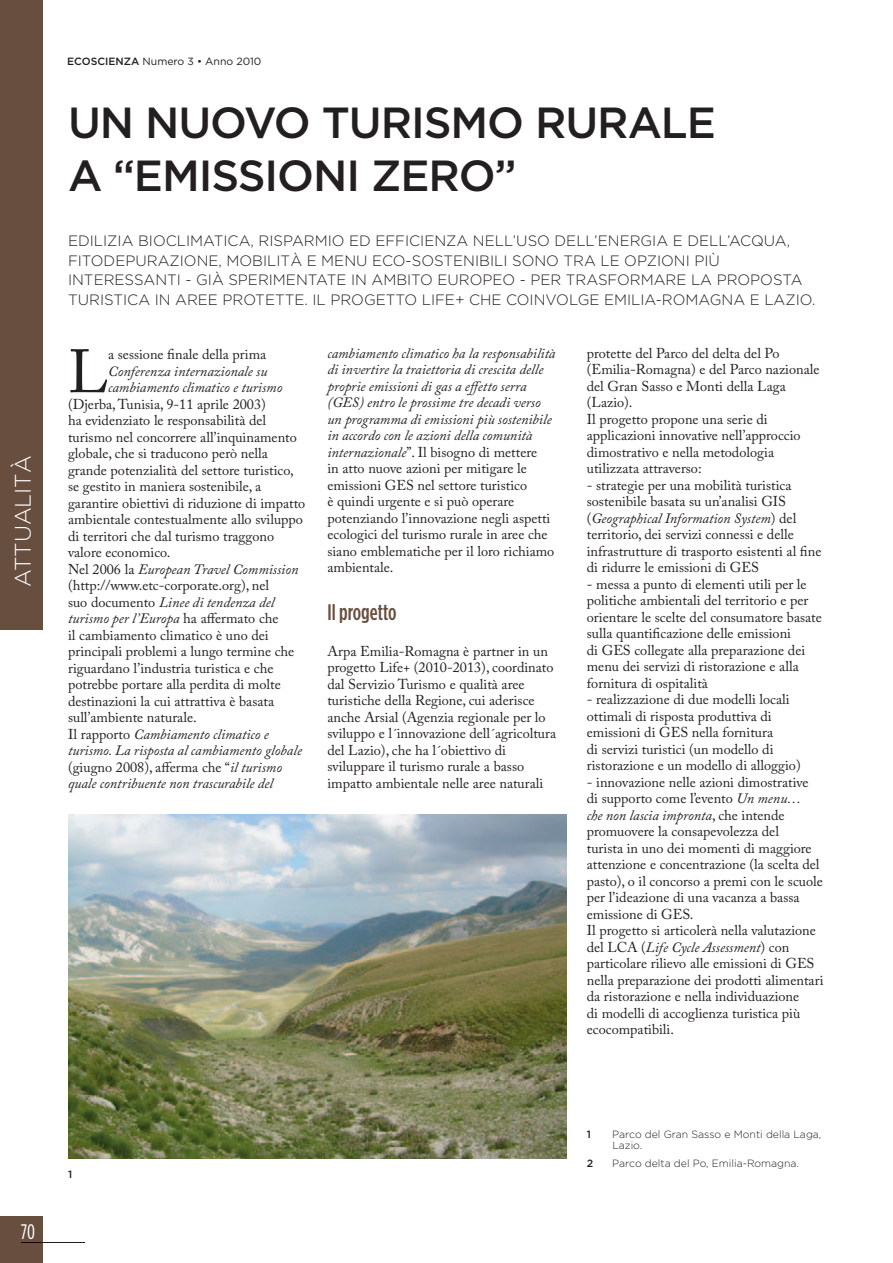
<style>
.page{position:relative;width:893px;height:1263px;background:#fff}
.page>*{position:absolute;margin:0;border:0;box-sizing:border-box;transform-origin:0 0}
.t1{font:60.6px "Adobe Caslon Pro";color:#231f20}
.t2{font:500 43.5px/52.5px "Gotham";letter-spacing:-.025em;color:#231f20}
.t3{font:500 22.5px "Gotham Condensed";color:#674e3f}
.t4{font:300 22.5px "Gotham";color:#fff}
.t5{font:21px "Gotham Condensed";color:#fff}
.t6{font:300 15px/19.5px "Gotham";color:#231f20}
.t7{font:14.25px/16.5px "Adobe Caslon Pro";color:#231f20}
.t8{font:italic 14.25px/16.5px "Adobe Caslon Pro";color:#231f20}
.t9{font:300 10.5px/11.2px "Gotham";color:#231f20}
.t10{font:10.5px "Gotham";color:#231f20}
.t11{font:500 10.5px "Gotham";color:#231f20}
.s1{font-weight:500}
.s2{font-style:italic}
.s3{font-style:normal}
</style>
<div class="page">
<div style="left:0;top:1216px;width:43px;height:47px;background:#674e3f"></div>
<hr style="left:43px;top:1242px;width:42px;height:1px;background:#231f20">
<svg style="left:21px;top:1242px;width:22px;height:1px"></svg>
<div style="left:0;top:0;width:43px;height:629px;background:#674e3f"></div>
<img style="left:68px;top:814px;width:498px;height:344px">
<h3 class="t4" style="left:14px;top:587px;width:133px;rotate:-90deg">ATTUALITÀ</h3>
<p class="t10" style="left:67px;top:57px;width:196px"><span class="s1">ECOSCIENZA</span> Numero 3 • Anno 2010</p>
<h2 class="t2" style="left:68px;top:100px;width:649px">UN NUOVO TURISMO RURALE<br>A “EMISSIONI ZERO”</h2>
<p class="t6" style="left:68px;top:232px;width:749px">EDILIZIA BIOCLIMATICA, RISPARMIO ED EFFICIENZA NELL’USO DELL’ENERGIA E DELL’ACQUA, FITODEPURAZIONE, MOBILITÀ E MENU ECO-SOSTENIBILI SONO TRA LE OPZIONI PIÙ INTERESSANTI - GIÀ SPERIMENTATE IN AMBITO EUROPEO - PER TRASFORMARE LA PROPOSTA TURISTICA IN AREE PROTETTE. IL PROGETTO LIFE+ CHE COINVOLGE EMILIA-ROMAGNA E LAZIO.</p>
<h1 class="t1" style="left:68px;top:347px;width:42px">L</h1>
<p class="t7" style="left:108px;top:348px;width:160px">a sessione finale della prima</p>
<p class="t8" style="left:108px;top:364px;width:176px">Conferenza internazionale su cambiamento climatico e turismo</p>
<p class="t7" style="left:68px;top:397px;width:239px">(Djerba, Tunisia, 9-11 aprile 2003)<br>ha evidenziato le responsabilità del turismo nel concorrere all’inquinamento globale, che si traducono però nella grande potenzialità del settore turistico, se gestito in maniera sostenibile, a garantire obiettivi di riduzione di impatto ambientale contestualmente allo sviluppo di territori che dal turismo traggono valore economico.<br>Nel 2006 la <span class="s2">European Travel Commission </span>(http://www.etc-corporate.org), nel<br>suo documento <span class="s2">Linee di tendenza del turismo per l’Europa</span> ha affermato che<br>il cambiamento climatico è uno dei principali problemi a lungo termine che riguardano l’industria turistica e che potrebbe portare alla perdita di molte destinazioni la cui attrattiva è basata sull’ambiente naturale.<br>Il rapporto <span class="s2">Cambiamento climatico e turismo. La risposta al cambiamento globale </span>(giugno 2008), afferma che “<span class="s2">il turismo quale contribuente non trascurabile del</span></p>
<p class="t8" style="left:327px;top:346px;width:230px">cambiamento climatico ha la responsabilità di invertire la traiettoria di crescita delle proprie emissioni di gas a effetto serra (GES) entro le prossime tre decadi verso un programma di emissioni più sostenibile in accordo con le azioni della comunità internazionale<span class="s3">”. Il bisogno di mettere<br>in atto nuove azioni per mitigare le emissioni GES nel settore turistico<br>è quindi urgente e si può operare potenziando l’innovazione negli aspetti ecologici del turismo rurale in aree che siano emblematiche per il loro richiamo ambientale.</span></p>
<h3 class="t3" style="left:327px;top:604px;width:71px">Il progetto</h3>
<p class="t7" style="left:327px;top:644px;width:230px">Arpa Emilia-Romagna è partner in un progetto Life+ (2010-2013), coordinato dal Servizio Turismo e qualità aree turistiche della Regione, cui aderisce anche Arsial (Agenzia regionale per lo sviluppo e l´innovazione dell´agricoltura del Lazio), che ha l´obiettivo di sviluppare il turismo rurale a basso impatto ambientale nelle aree naturali</p>
<p class="t7" style="left:587px;top:346px;width:234px">protette del Parco del delta del Po (Emilia-Romagna) e del Parco nazionale del Gran Sasso e Monti della Laga (Lazio).<br>Il progetto propone una serie di applicazioni innovative nell’approccio dimostrativo e nella metodologia utilizzata attraverso:</p>
<p class="t7" style="left:587px;top:478px;width:236px">- strategie per una mobilità turistica sostenibile basata su un’analisi GIS (<span class="s2">Geographical Information System</span>) del territorio, dei servizi connessi e delle infrastrutture di trasporto esistenti al fine di ridurre le emissioni di GES</p>
<p class="t7" style="left:587px;top:577px;width:237px">- messa a punto di elementi utili per le politiche ambientali del territorio e per orientare le scelte del consumatore basate sulla quantificazione delle emissioni<br>di GES collegate alla preparazione dei menu dei servizi di ristorazione e alla fornitura di ospitalità</p>
<p class="t7" style="left:587px;top:692px;width:215px">- realizzazione di due modelli locali ottimali di risposta produttiva di emissioni di GES nella fornitura<br>di servizi turistici (un modello di ristorazione e un modello di alloggio)</p>
<p class="t7" style="left:587px;top:775px;width:238px">- innovazione nelle azioni dimostrative<br>di supporto come l’evento <span class="s2">Un menu…<br>che non lascia impronta</span>, che intende promuovere la consapevolezza del<br>turista in uno dei momenti di maggiore attenzione e concentrazione (la scelta del pasto), o il concorso a premi con le scuole per l’ideazione di una vacanza a bassa emissione di GES.<br>Il progetto si articolerà nella valutazione del LCA (<span class="s2">Life Cycle Assessment</span>) con particolare rilievo alle emissioni di GES nella preparazione dei prodotti alimentari da ristorazione e nella individuazione<br>di modelli di accoglienza turistica più ecocompatibili.</p>
<h3 class="t5" style="left:21px;top:1224px;width:16px">70</h3>
<p class="t11" style="left:68px;top:1170px;width:6px">1</p>
<p class="t11" style="left:587px;top:1130px;width:6px">1</p>
<p class="t9" style="left:612px;top:1129px;width:211px">Parco del Gran Sasso e Monti della Laga,<br>Lazio.</p>
<p class="t11" style="left:587px;top:1159px;width:8px">2</p>
<p class="t9" style="left:612px;top:1158px;width:188px">Parco delta del Po, Emilia-Romagna.</p>
</div>
